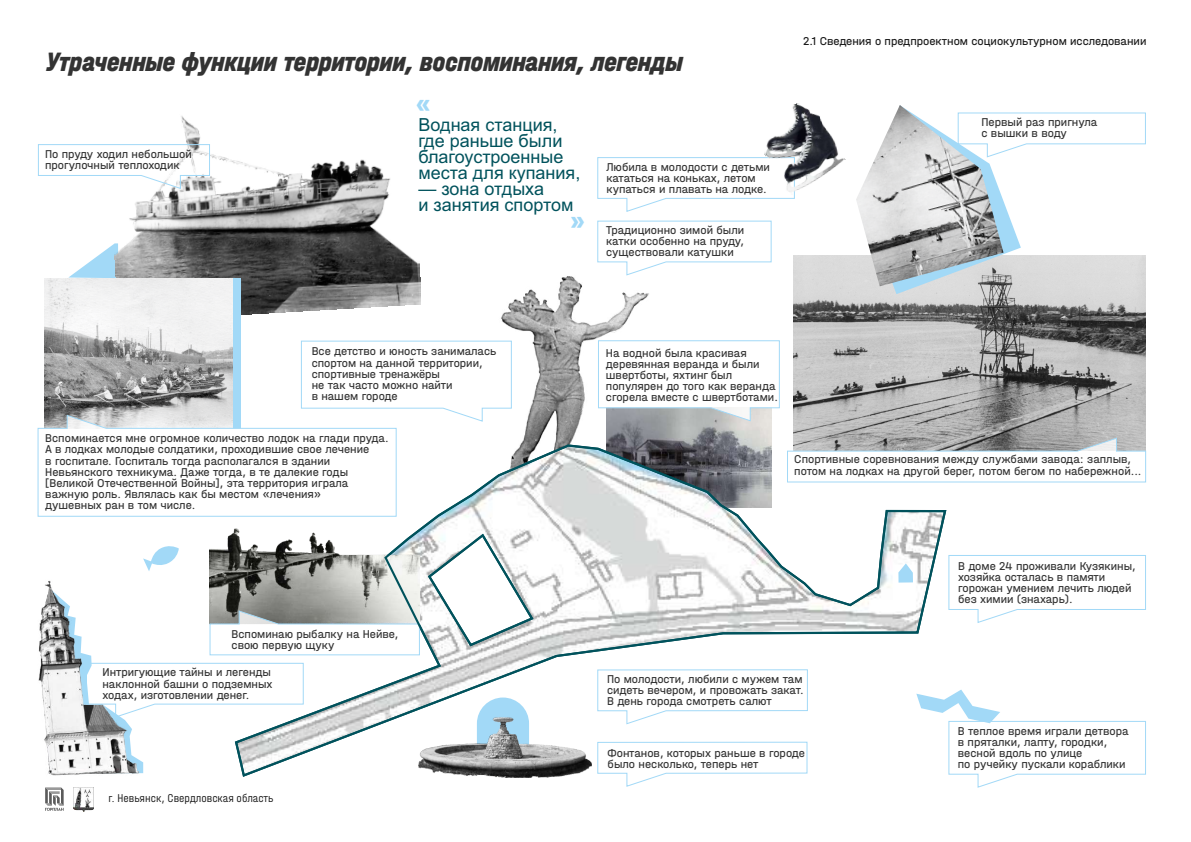
<style>
.page{position:relative;width:1191px;height:842px;background:#fff}
.page>*{position:absolute;margin:0;border:0;box-sizing:border-box;transform-origin:0 0}
.t1{font:italic 800 28px "Halvar Eng";color:#333}
.t2{font:800 24px "Halvar Mittel";color:#a2d9f7}
.t3{font:18px/16.1px "Arial";color:#00525c}
.t4{font:12px/11.1px "Halvar Mittel";color:#333}
.t5{font:12px "Halvar Mittel";color:#1a1a1a}
.t6{font:300 12px "Halvar Eng";color:#1a1a1a}
</style>
<div class="page">
<img style="left:655px;top:421px;width:116px;height:22px">
<svg style="left:655px;top:340px;width:125px;height:81px"></svg>
<img style="left:210px;top:533px;width:23px;height:56px">
<svg style="left:68px;top:250px;width:38px;height:28px"></svg>
<img style="left:106px;top:116px;width:315px;height:205px">
<img style="left:45px;top:278px;width:188px;height:63px">
<img style="left:794px;top:255px;width:351px;height:182px">
<svg style="left:793px;top:437px;width:353px;height:46px"></svg>
<svg style="left:597px;top:157px;width:198px;height:55px"></svg>
<img style="left:484px;top:276px;width:171px;height:167px">
<svg style="left:45px;top:787px;width:19px;height:24px"></svg>
<img style="left:74px;top:787px;width:19px;height:24px">
<img style="left:856px;top:183px;width:8px;height:103px">
<svg style="left:143px;top:546px;width:36px;height:23px"></svg>
<img style="left:757px;top:103px;width:89px;height:94px">
<img style="left:38px;top:569px;width:112px;height:207px">
<svg style="left:597px;top:221px;width:174px;height:55px"></svg>
<svg style="left:626px;top:778px;width:27px;height:9px"></svg>
<svg style="left:50px;top:589px;width:183px;height:184px"></svg>
<svg style="left:864px;top:105px;width:282px;height:189px"></svg>
<svg style="left:947px;top:690px;width:199px;height:98px"></svg>
<svg style="left:948px;top:555px;width:198px;height:68px"></svg>
<svg style="left:37px;top:341px;width:475px;height:176px"></svg>
<svg style="left:38px;top:144px;width:172px;height:45px"></svg>
<svg style="left:233px;top:443px;width:714px;height:335px"></svg>
<h1 class="t1" style="left:46px;top:45px;width:638px">Утраченные функции территории, воспоминания, легенды</h1>
<p class="t4" style="left:45px;top:148px;width:148px">По пруду ходил небольшой прогулочный теплоходик</p>
<h2 class="t2" style="left:416px;top:90px;width:16px">«</h2>
<h3 class="t3" style="left:418px;top:118px;width:163px">Водная станция, где раньше были благоустроенные места для купания,</h3>
<h3 class="t3" style="left:418px;top:182px;width:156px">— зона отдыха<br>и занятия спортом</h3>
<h2 class="t2" style="left:570px;top:207px;width:16px">»</h2>
<p class="t4" style="left:606px;top:161px;width:165px">Любила в молодости с детьми кататься на коньках, летом купаться и плавать на лодке.</p>
<p class="t4" style="left:606px;top:224px;width:139px;text-align:justify">Традиционно зимой были катки особенно на пруду, существовали катушки</p>
<p class="t5" style="left:803px;top:34px;width:345px">2.1 Сведения о предпроектном социокультурном исследовании</p>
<p class="t4" style="left:981px;top:117px;width:117px">Первый раз пригнула с вышки в воду</p>
<p class="t4" style="left:312px;top:346px;width:186px">Все детство и юность занималась спортом на данной территории, спортивные тренажёры<br>не так часто можно найти<br>в нашем городе</p>
<p class="t4" style="left:45px;top:433px;width:345px">Вспоминается мне огромное количество лодок на глади пруда.<br>А в лодках молодые солдатики, проходившие свое лечение<br>в госпитале. Госпиталь тогда располагался в здании Невьянского техникума. Даже тогда, в те далекие годы [Великой Отечественной Войны], эта территория играла важную роль. Являлась как бы местом «лечения»<br>душевных ран в том числе.</p>
<p class="t4" style="left:231px;top:629px;width:168px">Вспоминаю рыбалку на Нейве, свою первую щуку</p>
<p class="t4" style="left:606px;top:347px;width:173px">На водной была красивая деревянная веранда и были швертботы, яхтинг был популярен до того как веранда сгорела вместе с швертботами.</p>
<p class="t4" style="left:794px;top:454px;width:349px">Спортивные соревнования между службами завода: заплыв, потом на лодках на другой берег, потом бегом по набережной...</p>
<p class="t4" style="left:958px;top:560px;width:179px">В доме 24 проживали Кузякины, хозяйка осталась в памяти горожан умением лечить людей без химии (знахарь).</p>
<p class="t4" style="left:103px;top:667px;width:171px">Интригующие тайны и легенды наклонной башни о подземных ходах, изготовлении денег.</p>
<p class="t6" style="left:108px;top:791px;width:166px">г. Невьянск, Свердловская область</p>
<p class="t4" style="left:607px;top:673px;width:198px;text-align:justify">По молодости, любили с мужем там сидеть вечером, и провожать закат.<br>В день города смотреть салют</p>
<p class="t4" style="left:607px;top:747px;width:199px">Фонтанов, которых раньше в городе было несколько, теперь нет</p>
<p class="t4" style="left:957px;top:725px;width:172px">В теплое время играли детвора в пряталки, лапту, городки, весной вдоль по улице<br>по ручейку пускали кораблики</p>
</div>
